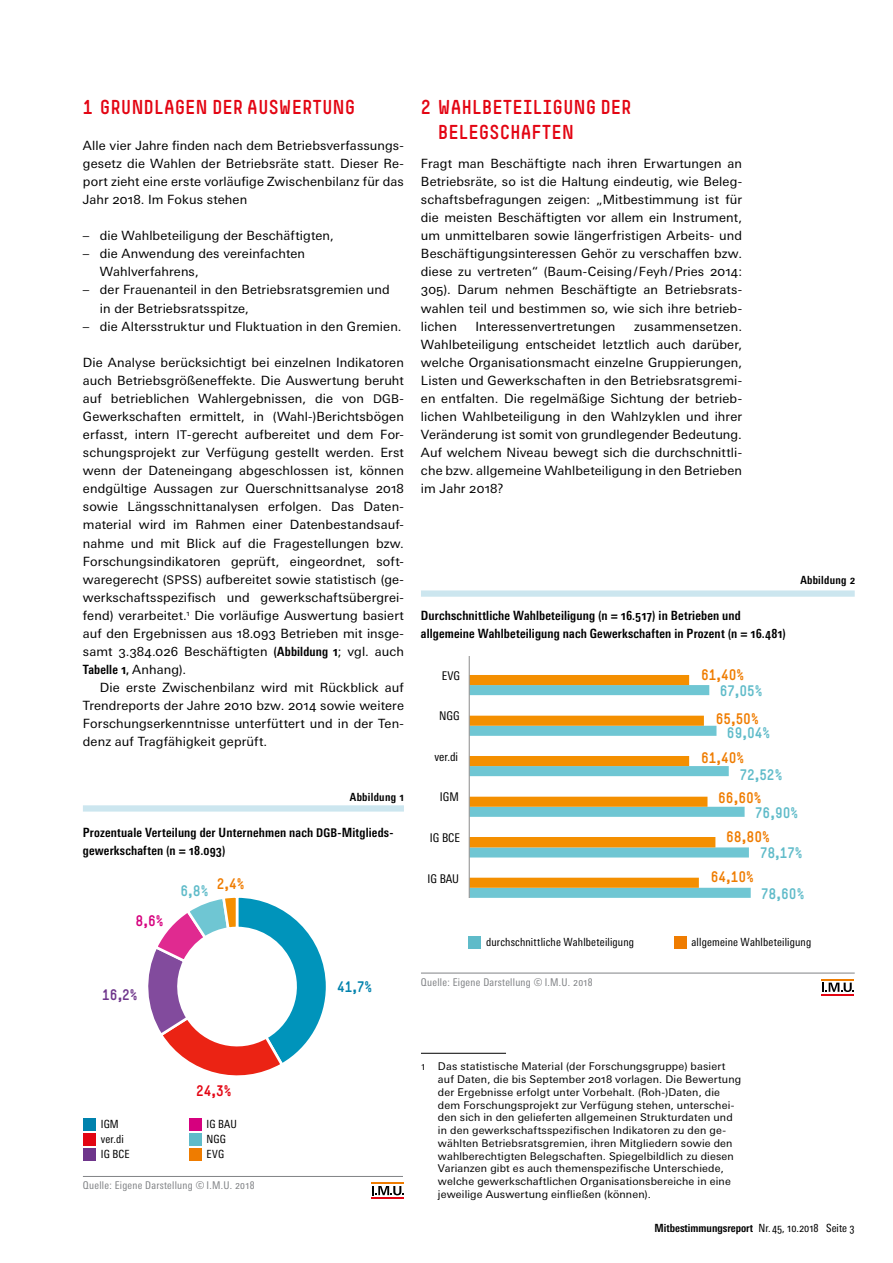
<style>
.page{position:relative;width:893px;height:1263px;background:#fff}
.page>*{position:absolute;margin:0;border:0;box-sizing:border-box;transform-origin:0 0}
.t1{font:19.8px/25.5px "Simple HBS";letter-spacing:.005em;color:#e30513}
.t2{font:15px "Simple HBS";color:#5fbbc9}
.t3{font:15px "Simple HBS";color:#ef7c00}
.t4{font:15px "Simple HBS";color:#0082ad}
.t5{font:15px "Simple HBS";color:#e30412}
.t6{font:15px "Simple HBS";color:#6e358b}
.t7{font:15px "Simple HBS";color:#d6007e}
.t8{font:15px "Calibri";color:#000}
.Grundtext_o_E{font:12.75px/18px "Univers Next Pro";letter-spacing:.01em;color:#000;text-align:justify}
.Nach_Auflistung__-zä{font:12.75px/18px "Univers Next Pro";letter-spacing:.01em;color:#000}
.Untertitel___AT{font:700 condensed 12.75px/18px "Univers Next Pro";letter-spacing:.01em;color:#000}
.Grundtext{font:12.75px/18px "Univers Next Pro";letter-spacing:.01em;color:#000;text-align:justify}
.t9{font:condensed 12px "Univers Next Pro";color:#000}
.Legende_1___AT{font:condensed 11.25px "Univers Next Pro";letter-spacing:.015em;color:#000}
.t10{font:700 condensed 11.25px "Univers Next Pro";color:#000}
.t11{font:700 condensed 11.25px "Univers Next Pro";letter-spacing:.025em;color:#000}
.Fußnote{font:10.65px/12.8px "Univers Next Pro";letter-spacing:.015em;color:#000}
.t12{font:condensed 10.65px "Univers Next Pro";letter-spacing:.025em;color:#808285}
.s1{font-size:12px}
.s2{font-weight:700;font-stretch:condensed}
.s3{font-weight:400}
</style>
<div class="page">
<hr style="left:421px;top:1053px;width:85px;height:1px;background:#000">
<div style="left:83px;top:805px;width:321px;height:6px;background:#cce6ef"></div>
<svg style="left:148px;top:897px;width:178px;height:179px"></svg>
<div style="left:83px;top:1118px;width:13px;height:13px;background:#0082ad"></div>
<div style="left:83px;top:1133px;width:13px;height:13px;background:#e30513"></div>
<div style="left:83px;top:1148px;width:13px;height:13px;background:#6e358b"></div>
<div style="left:189px;top:1118px;width:12px;height:13px;background:#d6007e"></div>
<div style="left:189px;top:1133px;width:12px;height:13px;background:#5fbbc9"></div>
<div style="left:189px;top:1148px;width:12px;height:13px;background:#ef7c00"></div>
<hr style="left:83px;top:1176px;width:320px;height:1px;background:#808285">
<hr style="left:371px;top:1182px;width:33px;height:2px;background:#ef7c00">
<hr style="left:371px;top:1197px;width:33px;height:2px;background:#e30513">
<svg style="left:372px;top:1186px;width:32px;height:9px"></svg>
<div style="left:421px;top:590px;width:434px;height:7px;background:#cce6ef"></div>
<svg style="left:470px;top:725px;width:281px;height:173px"></svg>
<svg style="left:470px;top:675px;width:245px;height:213px"></svg>
<hr style="left:469px;top:656px;width:1px;height:242px;background:#989898">
<hr style="left:421px;top:973px;width:434px;height:1px;background:#808285">
<svg style="left:821px;top:980px;width:33px;height:16px"></svg>
<hr style="left:821px;top:979px;width:33px;height:1px;background:#ef7c00">
<hr style="left:821px;top:994px;width:33px;height:1px;background:#e30513">
<svg style="left:822px;top:982px;width:32px;height:10px"></svg>
<div style="left:468px;top:936px;width:13px;height:12px;background:#5fbbc9"></div>
<div style="left:674px;top:936px;width:12px;height:12px;background:#ef7c00"></div>
<p class="t1" style="left:83px;top:94px;width:274px">1 GRUNDLAGEN DER AUSWERTUNG</p>
<p class="Grundtext_o_E" style="left:83px;top:136px;width:323px">Alle vier Jahre finden nach dem Betriebsverfassungs&shy;gesetz die Wahlen der Betriebsräte statt. Dieser Re&shy;port zieht eine erste vorläufige Zwischenbilanz für das Jahr 2018. Im Fokus stehen</p>
<p class="Nach_Auflistung__-zä" style="left:83px;top:227px;width:252px">– die Wahlbeteiligung der Beschäftigten,</p>
<p class="Nach_Auflistung__-zä" style="left:100px;top:245px;width:207px;text-indent:-17px">– die Anwendung des vereinfachten<br>Wahlverfahrens,</p>
<p class="Nach_Auflistung__-zä" style="left:100px;top:281px;width:291px;text-indent:-17px">– der Frauenanteil in den Betriebsratsgremien und in der Betriebsratsspitze,</p>
<p class="Nach_Auflistung__-zä" style="left:83px;top:317px;width:320px">– die Altersstruktur und Fluktuation in den Gremien.</p>
<p class="Nach_Auflistung__-zä" style="left:83px;top:353px;width:323px;text-align:justify">Die Analyse berücksichtigt bei einzelnen Indikatoren auch Betriebsgrößeneffekte. Die Auswertung beruht auf betrieblichen Wahlergebnissen, die von <span class="s1">DGB</span>-Gewerkschaften ermittelt, in (Wahl-)Berichtsbögen erfasst, intern <span class="s1">IT</span>-gerecht aufbereitet und dem For&shy;schungsprojekt zur Verfügung gestellt werden. Erst wenn der Dateneingang abgeschlossen ist, können endgültige Aussagen zur Querschnittsanalyse 2018 sowie Längsschnittanalysen erfolgen. Das Daten&shy;material wird im Rahmen einer Datenbestandsauf&shy;nahme und mit Blick auf die Fragestellungen bzw.<br>Forschungsindikatoren geprüft, eingeordnet, soft&shy;waregerecht (<span class="s1">SPSS</span>) aufbereitet sowie statistisch (ge&shy;werkschaftsspezifisch und gewerkschaftsübergrei&shy;fend) verarbeitet.<sup>1</sup> Die vorläufige Auswertung basiert auf den Ergebnissen aus 18.093 Betrieben mit insge&shy;samt 3.384.026 Beschäftigten <span class="s2">(Abbildung 1</span>; vgl. auch <span class="s2">Tabelle 1,</span> Anhang).</p>
<p class="Grundtext" style="left:83px;top:678px;width:323px;text-indent:17px">Die erste Zwischenbilanz wird mit Rückblick auf Trendreports der Jahre 2010 bzw. 2014 sowie weitere Forschungserkenntnisse unterfüttert und in der Ten&shy;denz auf Tragfähigkeit geprüft.</p>
<p class="t1" style="left:438px;top:94px;width:195px;text-indent:-17px">2 WAHLBETEILIGUNG DER<br>BELEGSCHAFTEN</p>
<p class="Grundtext_o_E" style="left:421px;top:154px;width:323px">Fragt man Beschäftigte nach ihren Erwartungen an Betriebsräte, so ist die Haltung eindeutig, wie Beleg&shy;schaftsbefragungen zeigen: „Mitbestimmung ist für die meisten Beschäftigten vor allem ein Instrument, um unmittelbaren sowie längerfristigen Arbeits- und Beschäftigungsinteressen Gehör zu verschaffen bzw. diese zu vertreten“ (Baum-Ceising/Feyh/Pries 2014:<br>305). Darum nehmen Beschäftigte an Betriebsrats&shy;wahlen teil und bestimmen so, wie sich ihre betrieb&shy;lichen</p>
<p class="Grundtext_o_E" style="left:475px;top:317px;width:141px">Interessenvertretungen</p>
<p class="Grundtext_o_E" style="left:421px;top:317px;width:323px;text-indent:213px">zusammensetzen.<br>Wahlbeteiligung entscheidet letztlich auch darüber, welche Organisationsmacht einzelne Gruppierungen, Listen und Gewerkschaften in den Betriebsratsgremi&shy;en entfalten. Die regelmäßige Sichtung der betrieb&shy;lichen Wahlbeteiligung in den Wahlzyklen und ihrer Veränderung ist somit von grundlegender Bedeutung.<br>Auf welchem Niveau bewegt sich die durchschnittli&shy;che bzw. allgemeine Wahlbeteiligung in den Betrieben im Jahr 2018?</p>
<p class="Untertitel___AT" style="left:421px;top:606px;width:367px">Durchschnittliche Wahlbeteiligung (n = 16.517) in Betrieben und allgemeine Wahlbeteiligung nach Gewerkschaften in Prozent (n = 16.481)</p>
<p class="t9" style="left:442px;top:668px;width:20px">EVG</p>
<p class="t9" style="left:439px;top:709px;width:22px">NGG</p>
<p class="t3" style="left:701px;top:666px;width:45px">61,40%</p>
<p class="t2" style="left:720px;top:682px;width:44px">67,05%</p>
<p class="t3" style="left:716px;top:710px;width:45px">65,50%</p>
<p class="t2" style="left:727px;top:724px;width:45px">69,04%</p>
<p class="t11" style="left:800px;top:573px;width:56px">Abbildung 2</p>
<p class="t9" style="left:435px;top:750px;width:25px">ver.di</p>
<p class="t3" style="left:701px;top:749px;width:45px">61,40%</p>
<p class="t2" style="left:740px;top:766px;width:44px">72,52%</p>
<p class="t11" style="left:350px;top:790px;width:55px">Abbildung 1</p>
<p class="t9" style="left:440px;top:790px;width:20px">IGM</p>
<p class="t3" style="left:718px;top:790px;width:45px">66,60%</p>
<p class="t2" style="left:755px;top:804px;width:44px">76,90%</p>
<p class="Untertitel___AT" style="left:83px;top:823px;width:312px">Prozentuale Verteilung der Unternehmen nach <span class="s1">DGB</span>-Mitglieds&shy;gewerkschaften (n = 18.093)</p>
<p class="t9" style="left:430px;top:831px;width:32px">IG BCE</p>
<p class="t3" style="left:726px;top:829px;width:45px">68,80%</p>
<p class="t2" style="left:760px;top:845px;width:44px">78,17%</p>
<p class="t2" style="left:180px;top:882px;width:30px">6,8%</p>
<p class="t3" style="left:217px;top:875px;width:29px">2,4%</p>
<p class="t9" style="left:428px;top:871px;width:33px">IG BAU</p>
<p class="t3" style="left:711px;top:868px;width:45px">64,10%</p>
<p class="t2" style="left:761px;top:885px;width:45px">78,60%</p>
<p class="t7" style="left:136px;top:912px;width:30px">8,6%</p>
<p class="Legende_1___AT" style="left:486px;top:935px;width:149px">durchschnittliche Wahlbeteiligung</p>
<p class="Legende_1___AT" style="left:692px;top:935px;width:121px">allgemeine Wahlbeteiligung</p>
<p class="t6" style="left:102px;top:986px;width:37px">16,2%</p>
<p class="t4" style="left:337px;top:978px;width:36px">41,7%</p>
<p class="t12" style="left:421px;top:976px;width:173px">Quelle: Eigene Darstellung © I.M.U. 2018</p>
<p class="t5" style="left:196px;top:1082px;width:37px">24,3%</p>
<p class="Legende_1___AT" style="left:206px;top:1117px;width:32px">IG BAU</p>
<p class="Legende_1___AT" style="left:206px;top:1132px;width:21px">NGG</p>
<p class="Legende_1___AT" style="left:206px;top:1147px;width:19px">EVG</p>
<p class="t12" style="left:83px;top:1179px;width:173px">Quelle: Eigene Darstellung © I.M.U. 2018</p>
<p class="Legende_1___AT" style="left:101px;top:1117px;width:20px">IGM</p>
<p class="Legende_1___AT" style="left:101px;top:1132px;width:25px">ver.di</p>
<p class="Legende_1___AT" style="left:101px;top:1147px;width:30px">IG BCE</p>
<p class="t8" style="left:415px;top:1053px;width:27px">EVG</p>
<p class="Fußnote" style="left:438px;top:1060px;width:305px;text-indent:-17px">1 Das statistische Material (der Forschungsgruppe) basiert auf Daten, die bis September 2018 vorlagen. Die Bewertung der Ergebnisse erfolgt unter Vorbehalt. (Roh-)Daten, die dem Forschungsprojekt zur Verfügung stehen, unterschei&shy;den sich in den gelieferten allgemeinen Strukturdaten und in den gewerkschaftsspezifischen Indikatoren zu den ge&shy;wählten Betriebsratsgremien, ihren Mitgliedern sowie den wahlberechtigten Belegschaften. Spiegelbildlich zu diesen Varianzen gibt es auch themenspezifische Unterschiede, welche gewerkschaftlichen Organisationsbereiche in eine jeweilige Auswertung einfließen (können).</p>
<p class="t10" style="left:654px;top:1221px;width:202px">Mitbestimmungsreport <span class="s3">Nr. 45, 10.2018 Seite 3</span></p>
</div>
